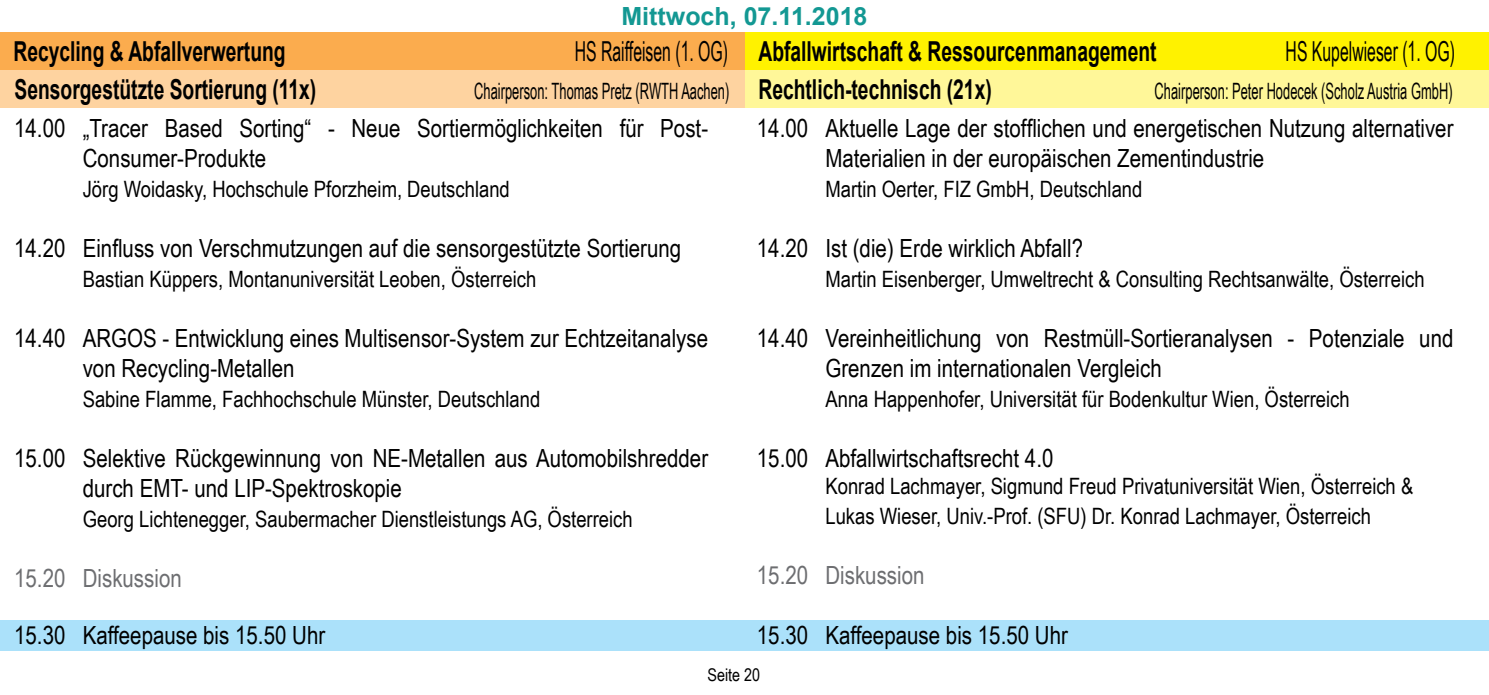
<style>
.page{position:relative;width:1489px;height:695px;background:#fff}
.page>*{position:absolute;margin:0;border:0;box-sizing:border-box;transform-origin:0 0}
.t1{font:700 27.5px "Arial";color:#000;scale:.7 1}
.t2{font:27.5px "Arial Narrow";color:#000;scale:.7 1}
.t3{font:25px/30px "Arial Narrow";color:#000}
.t4{font:25px "Arial Narrow";color:#6d6e71}
.t5{font:700 25px "Arial";color:#139893}
.t6{font:22.5px/30px "Arial Narrow";color:#000}
.t7{font:22.5px "Arial Narrow";color:#000;scale:.7 1}
.t8{font:17.5px "Arial Narrow";color:#000}
</style>
<div class="page">
<div style="left:0;top:620px;width:1488px;height:30px;background:#abe1fa"></div>
<div style="left:716px;top:32px;width:772px;height:38px;background:#fff200"></div>
<div style="left:716px;top:70px;width:772px;height:37px;background:#fff799"></div>
<div style="left:0;top:32px;width:744px;height:38px;background:#fbac4e"></div>
<div style="left:0;top:70px;width:744px;height:37px;background:#fed3a0"></div>
<p class="t5" style="left:621px;top:-1px;width:247px">Mittwoch, 07.11.2018</p>
<p class="t1" style="left:13px;top:32px;width:390px">Recycling &amp; Abfallverwertung</p>
<p class="t2" style="left:574px;top:31px;width:220px">HS Raiffeisen (1. OG)</p>
<p class="t1" style="left:15px;top:70px;width:432px">Sensorgestützte Sortierung (11x)</p>
<p class="t7" style="left:474px;top:74px;width:366px">Chairperson: Thomas Pretz (RWTH Aachen)</p>
<p class="t1" style="left:758px;top:32px;width:570px">Abfallwirtschaft &amp; Ressourcenmanagement</p>
<p class="t2" style="left:1285px;top:31px;width:243px">HS Kupelwieser (1. OG)</p>
<p class="t1" style="left:758px;top:70px;width:335px">Rechtlich-technisch (21x)</p>
<p class="t7" style="left:1154px;top:74px;width:427px">Chairperson: Peter Hodecek (Scholz Austria GmbH)</p>
<p class="t3" style="left:14px;top:112px;width:53px">14.00</p>
<p class="t3" style="left:14px;top:232px;width:53px">14.20</p>
<p class="t3" style="left:14px;top:322px;width:53px">14.40</p>
<p class="t3" style="left:14px;top:442px;width:53px">15.00</p>
<p class="t4" style="left:14px;top:560px;width:53px">15.20</p>
<p class="t3" style="left:14px;top:619px;width:53px">15.30</p>
<p class="t3" style="left:83px;top:112px;width:627px">„Tracer Based Sorting“ - Neue Sortiermöglichkeiten für Post-<br>Consumer-Produkte</p>
<p class="t6" style="left:83px;top:173px;width:428px">Jörg Woidasky, Hochschule Pforzheim, Deutschland</p>
<p class="t3" style="left:83px;top:232px;width:600px">Einfluss von Verschmutzungen auf die sensorgestützte Sortierung</p>
<p class="t6" style="left:83px;top:263px;width:455px">Bastian Küppers, Montanuniversität Leoben, Österreich</p>
<p class="t3" style="left:83px;top:322px;width:627px">ARGOS - Entwicklung eines Multisensor-System zur Echtzeitanalyse von Recycling-Metallen</p>
<p class="t6" style="left:83px;top:383px;width:459px">Sabine Flamme, Fachhochschule Münster, Deutschland</p>
<p class="t3" style="left:83px;top:442px;width:627px">Selektive Rückgewinnung von NE-Metallen aus Automobilshredder durch EMT- und LIP-Spektroskopie</p>
<p class="t6" style="left:83px;top:503px;width:551px">Georg Lichtenegger, Saubermacher Dienstleistungs AG, Österreich</p>
<p class="t4" style="left:83px;top:560px;width:101px">Diskussion</p>
<p class="t3" style="left:83px;top:619px;width:244px">Kaffeepause bis 15.50 Uhr</p>
<p class="t3" style="left:756px;top:112px;width:53px">14.00</p>
<p class="t3" style="left:756px;top:232px;width:53px">14.20</p>
<p class="t3" style="left:756px;top:322px;width:53px">14.40</p>
<p class="t3" style="left:756px;top:442px;width:53px">15.00</p>
<p class="t4" style="left:756px;top:557px;width:53px">15.20</p>
<p class="t3" style="left:756px;top:619px;width:53px">15.30</p>
<p class="t3" style="left:825px;top:112px;width:629px">Aktuelle Lage der stofflichen und energetischen Nutzung alternativer<br>Materialien in der europäischen Zementindustrie</p>
<p class="t6" style="left:825px;top:173px;width:318px">Martin Oerter, FIZ GmbH, Deutschland</p>
<p class="t3" style="left:825px;top:232px;width:259px">Ist (die) Erde wirklich Abfall?</p>
<p class="t6" style="left:825px;top:263px;width:600px">Martin Eisenberger, Umweltrecht &amp; Consulting Rechtsanwälte, Österreich</p>
<p class="t3" style="left:825px;top:322px;width:629px">Vereinheitlichung von Restmüll-Sortieranalysen - Potenziale und<br>Grenzen im internationalen Vergleich</p>
<p class="t6" style="left:825px;top:383px;width:526px">Anna Happenhofer, Universität für Bodenkultur Wien, Österreich</p>
<p class="t3" style="left:825px;top:442px;width:229px">Abfallwirtschaftsrecht 4.0</p>
<p class="t6" style="left:825px;top:470px;width:589px">Konrad Lachmayer, Sigmund Freud Privatuniversität Wien, Österreich &amp;<br>Lukas Wieser, Univ.-Prof. (SFU) Dr. Konrad Lachmayer, Österreich</p>
<p class="t4" style="left:825px;top:557px;width:101px">Diskussion</p>
<p class="t3" style="left:825px;top:619px;width:244px">Kaffeepause bis 15.50 Uhr</p>
<p class="t8" style="left:707px;top:662px;width:54px">Seite 20</p>
</div>
